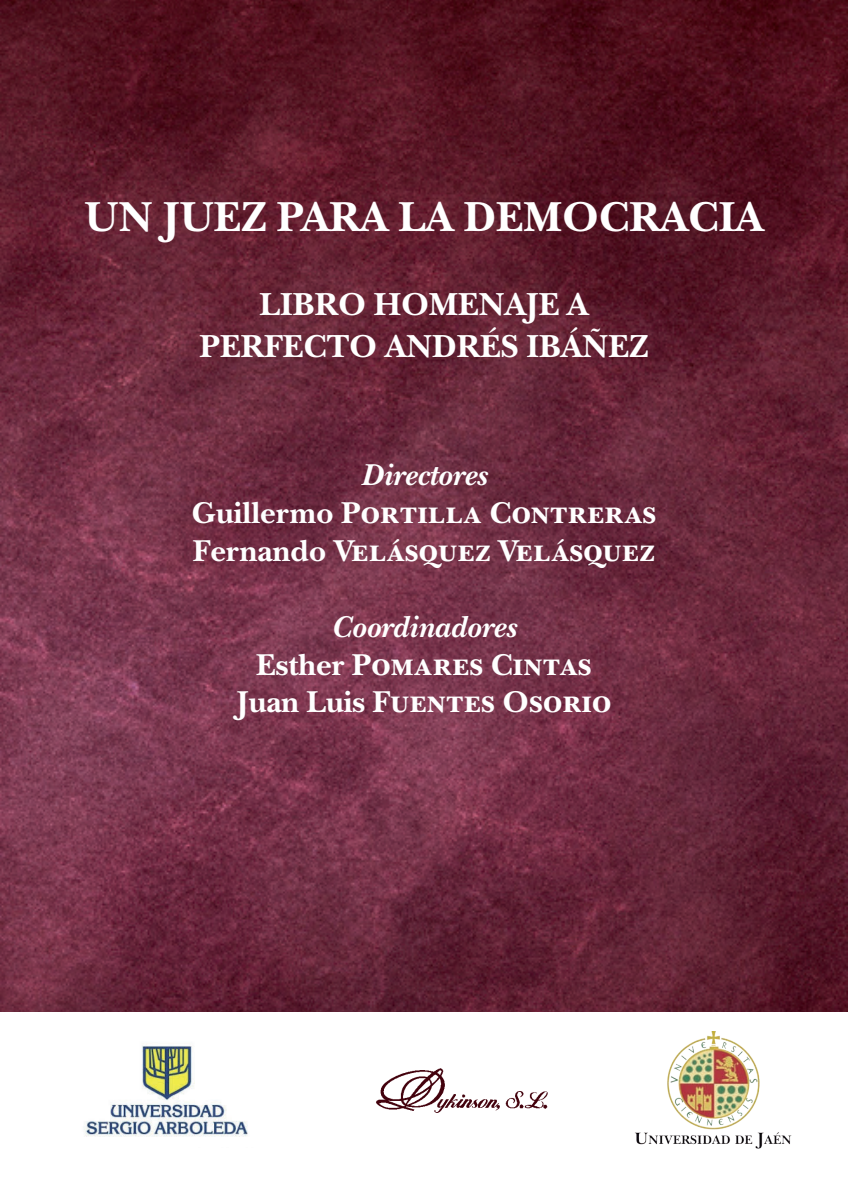
<style>
.page{position:relative;width:848px;height:1185px;background:#fff}
.page>*{position:absolute;margin:0;border:0;box-sizing:border-box;transform-origin:0 0}
.t1{font:700 43.75px "New Baskerville Std";color:#fff}
.t2{font:700 33.25px/42px "New Baskerville Std";color:#fff;text-align:center}
.t3{font:700 31.5px/37.8px "New Baskerville Std";color:#fff}
.t4{font:italic 700 31.5px "New Baskerville Std";color:#fff}
</style>
<div class="page">
<img style="left:0;top:0;width:847px;height:1012px">
<img style="left:376px;top:1068px;width:172px;height:45px">
<img style="left:84px;top:1045px;width:164px;height:92px">
<img style="left:635px;top:1031px;width:156px;height:117px">
<h1 class="t1" style="left:85px;top:192px;width:680px">UN JUEZ PARA LA DEMOCRACIA</h1>
<p class="t2" style="left:199px;top:284px;width:450px">LIBRO HOMENAJE A<br>PERFECTO ANDRÉS IBÁÑEZ</p>
<p class="t4" style="left:361px;top:457px;width:128px">Directores</p>
<p class="t3" style="left:191px;top:494px;width:466px">Guillermo Portilla Contreras<br>Fernando Velásquez Velásquez</p>
<p class="t4" style="left:332px;top:608px;width:185px">Coordinadores</p>
<p class="t3" style="left:237px;top:645px;width:376px;text-align:center">Esther Pomares Cintas<br>Juan Luis Fuentes Osorio</p>
</div>
